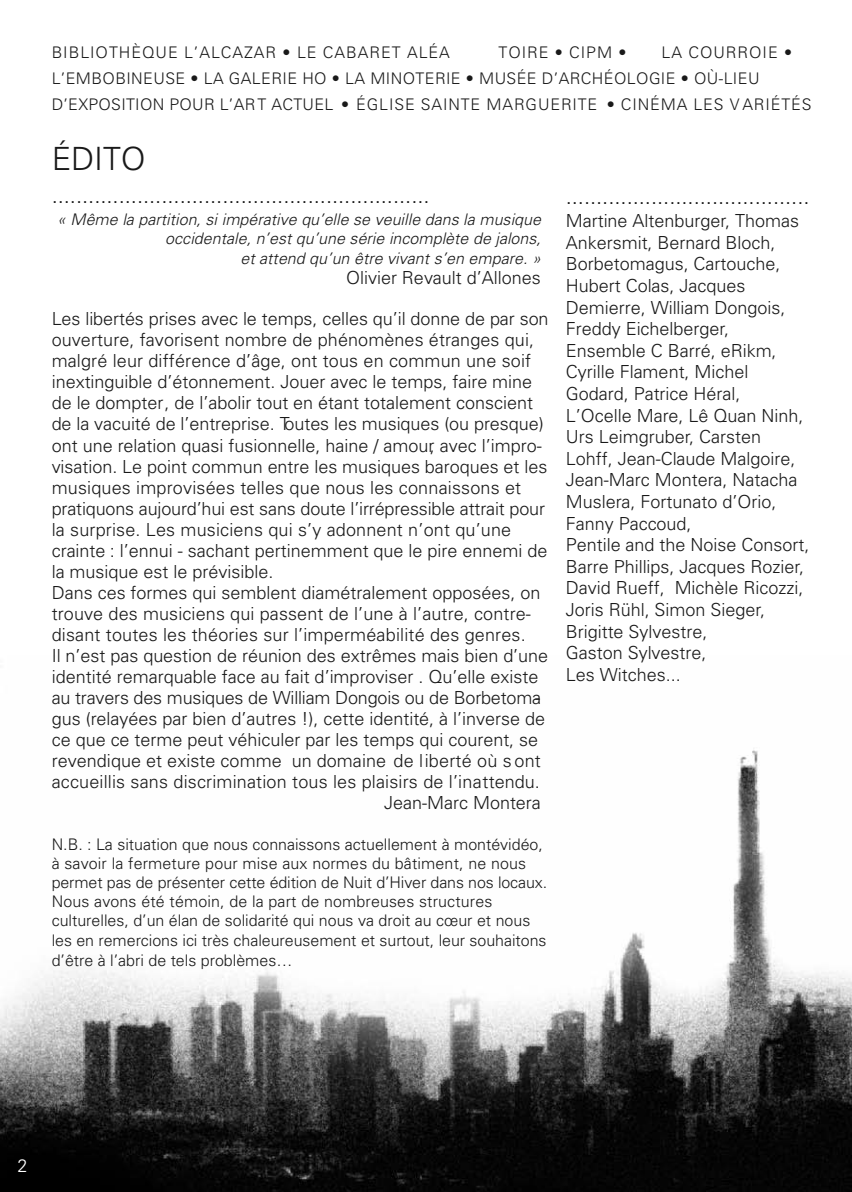
<style>
.page{position:relative;width:852px;height:1192px;background:#fff}
.page>*{position:absolute;margin:0;border:0;box-sizing:border-box;transform-origin:0 0}
.t1{font:300 32px "Univers";color:#191919}
.t2{font:300 22px "Univers";color:#191919}
.t3{font:300 18px/21.6px "Univers";color:#191919}
.t4{font:300 18px "Univers";color:#fff}
.t5{font:300 16px/19.4px "Univers";letter-spacing:.01em;color:#191919}
.t6{font:italic 300 16px/19.2px "Univers";color:#191919;text-align:right}
.t7{font:300 16px "Univers";letter-spacing:.06em;color:#191919}
</style>
<div class="page">
<img style="left:0;top:750px;width:852px;height:442px">
<p class="t7" style="left:52px;top:42px;width:400px">BIBLIOTHÈQUE L’ALCAZAR • LE CABARET ALÉA</p>
<p class="t7" style="left:498px;top:42px;width:129px">TOIRE • CIPM •</p>
<p class="t5" style="left:52px;top:39px;width:761px;line-height:26px;text-indent:610px">LA COURROIE •<br>L’EMBOBINEUSE • LA GALERIE HO • LA MINOTERIE • MUSÉE D’ARCHÉOLOGIE • OÙ-LIEU<br>D’EXPOSITION POUR L’ART ACTUEL • ÉGLISE SAINTE MARGUERITE • CINÉMA LES VARIÉTÉS</p>
<h1 class="t1" style="left:52px;top:139px;width:96px">ÉDITO</h1>
<p class="t2" style="left:52px;top:182px;width:379px">..............................................................</p>
<p class="t6" style="left:57px;top:210px;width:489px">« Même la partition,siimpérative qu’elle se veuille dans la musique occidentale,n’estqu’une série incomplète de jalons,<br>etattend qu’un être vivants’en empare.»</p>
<p class="t3" style="left:346px;top:267px;width:196px">Olivier Revault d’Allones</p>
<p class="t3" style="left:52px;top:308px;width:498px">Les libertés prises avec le temps, celles qu’il donne de par son</p>
<p class="t3" style="left:52px;top:329px;width:484px">ouverture, favorisent nombre de phénomènes étranges qui,</p>
<p class="t3" style="left:52px;top:350px;width:481px">malgré leur différence d’âge, ont tous en commun une soif</p>
<p class="t3" style="left:52px;top:371px;width:482px">inextinguible d’étonnement. Jouer avec le temps, faire mine</p>
<p class="t3" style="left:52px;top:392px;width:483px">de le dompter, de l’abolir tout en étant totalement conscient</p>
<p class="t3" style="left:52px;top:413px;width:493px">de la vacuité de l’entreprise. Toutes les musiques (ou presque)</p>
<p class="t3" style="left:52px;top:434px;width:492px">ont une relation quasi fusionnelle, haine / amour, avec l’impro-</p>
<p class="t3" style="left:52px;top:455px;width:497px">visation. Le point commun entre les musiques baroques et les</p>
<p class="t3" style="left:52px;top:476px;width:471px">musiques improvisées telles que nous les connaissons et</p>
<p class="t3" style="left:52px;top:497px;width:495px">pratiquons aujourd’hui est sans doute l’irrépressible attrait pour</p>
<p class="t3" style="left:52px;top:518px;width:461px">la surprise. Les musiciens qui s’y adonnent n’ont qu’une</p>
<p class="t3" style="left:52px;top:539px;width:497px">crainte : l’ennui - sachant pertinemment que le pire ennemi de</p>
<p class="t3" style="left:52px;top:560px;width:223px">la musique est le prévisible.</p>
<p class="t3" style="left:52px;top:581px;width:490px">Dans ces formes qui semblent diamétralement opposées, on</p>
<p class="t3" style="left:52px;top:602px;width:481px">trouve des musiciens qui passent de l’une à l’autre, contre-</p>
<p class="t3" style="left:52px;top:623px;width:475px">disant toutes les théories sur l’imperméabilité des genres.</p>
<p class="t3" style="left:52px;top:644px;width:498px">Il n’est pas question de réunion des extrêmes mais bien d’une</p>
<p class="t3" style="left:52px;top:665px;width:488px">identité remarquable face au fait d’improviser . Qu’elle existe</p>
<p class="t3" style="left:52px;top:686px;width:491px">au travers des musiques de William Dongois ou de Borbetoma-</p>
<p class="t3" style="left:52px;top:707px;width:495px">gus (relayées par bien d’autres !), cette identité, à l’inverse de</p>
<p class="t3" style="left:52px;top:728px;width:488px">ce que ce terme peut véhiculer par les temps qui courent, se</p>
<p class="t3" style="left:52px;top:749px;width:491px">revendique et existe comme un domaine de liberté où sont</p>
<p class="t3" style="left:52px;top:770px;width:490px">accueillis sans discrimination tous les plaisirs de l’inattendu.</p>
<p class="t3" style="left:384px;top:791px;width:158px">Jean-Marc Montera</p>
<p class="t5" style="left:52px;top:834px;width:497px">N.B. : La situation que nous connaissons actuellement à montévidéo, à savoir la fermeture pour mise aux normes du bâtiment, ne nous permet pas de présenter cette édition de Nuit d’Hiver dans nos locaux.<br>Nous avons été témoin, de la part de nombreuses structures culturelles, d’un élan de solidarité qui nous va droit au cœur et nous les en remercions ici très chaleureusement et surtout, leur souhaitons d’être à l’abri de tels problèmes…</p>
<p class="t2" style="left:566px;top:183px;width:245px">........................................</p>
<p class="t3" style="left:566px;top:210px;width:245px">Martine Altenburger, Thomas<br>Ankersmit, Bernard Bloch,<br>Borbetomagus, Cartouche,<br>Hubert Colas, Jacques<br>Demierre, William Dongois,<br>Freddy Eichelberger,<br>Ensemble C Barré, eRikm,<br>Cyrille Flament, Michel<br>Godard, Patrice Héral,<br>L’Ocelle Mare, Lê Quan Ninh,<br>Urs Leimgruber, Carsten<br>Lohff, Jean-Claude Malgoire,<br>Jean-Marc Montera, Natacha<br>Muslera, Fortunato d’Orio,<br>Fanny Paccoud,<br>Pentile and the Noise Consort,<br>Barre Phillips, Jacques Rozier,<br>David Rueff, Michèle Ricozzi,<br>Joris Rühl, Simon Sieger,<br>Brigitte Sylvestre,<br>Gaston Sylvestre,<br>Les Witches...</p>
<p class="t4" style="left:18px;top:1154px;width:12px">2</p>
</div>
